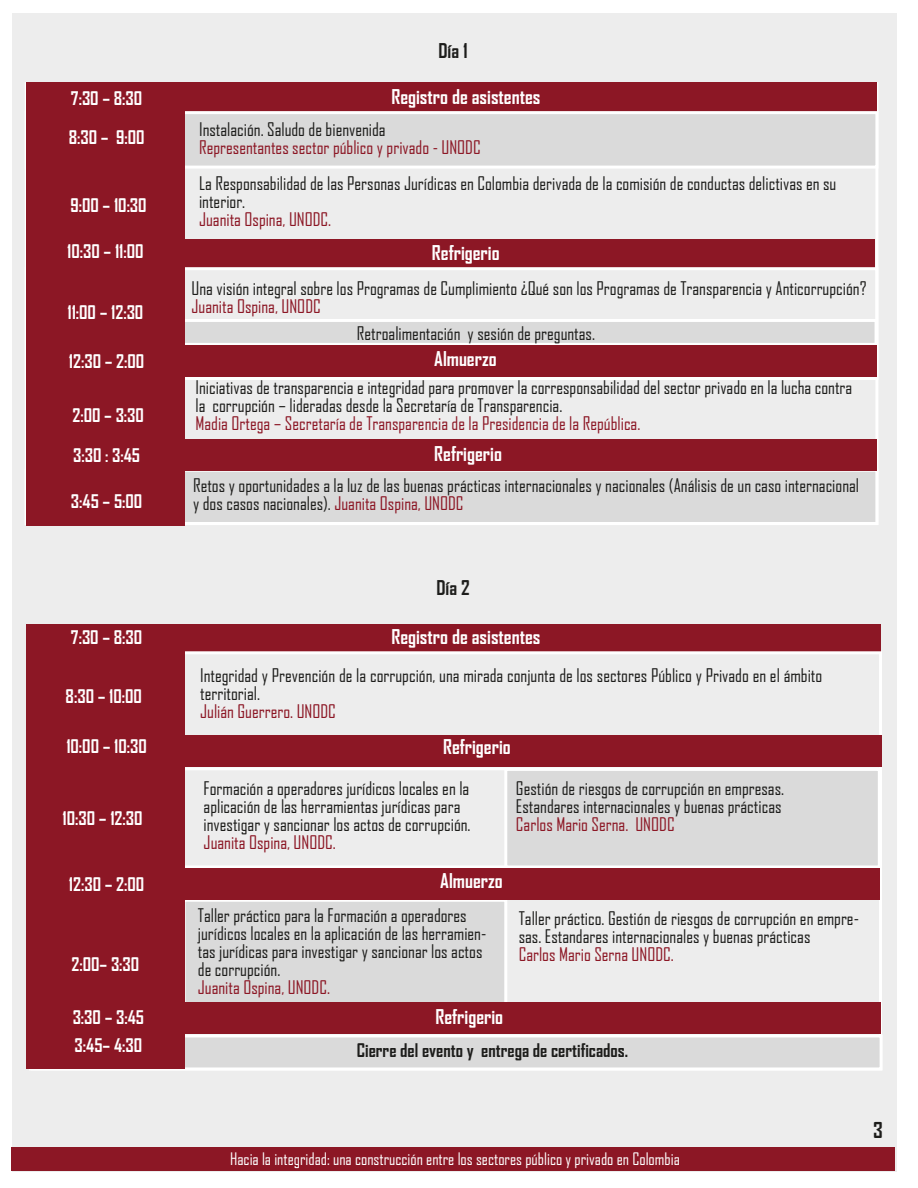
<style>
.page{position:relative;width:918px;height:1188px;background:#fff}
.page>*{position:absolute;margin:0;border:0;box-sizing:border-box;transform-origin:0 0}
.t1{font:700 21px "Agency FB";color:#1d1d1b}
.t2{font:700 19.5px "Agency FB";color:#fff}
.t3{font:700 19.5px "Agency FB";color:#1d1d1b}
.t4{font:18px/18px "Agency FB";color:#1d1d1b}
.t5{font:18px "Agency FB";color:#8c1725}
.t6{font:700 18px/27.8px "Agency FB";color:#fff}
.t7{font:700 18px "Agency FB";color:#1d1d1b}
.t8{font:16.5px "Agency FB";color:#fff}
.s1{color:#8c1725}
</style>
<div class="page">
<div style="left:12px;top:14px;width:885px;height:1158px;background:#ededed"></div>
<div style="left:11px;top:1148px;width:884px;height:23px;background:#8c1725"></div>
<div style="left:25px;top:82px;width:853px;height:443px;background:#ededed;border:3px solid #fff"></div>
<div style="left:26px;top:82px;width:851px;height:32px;background:#8c1725"></div>
<div style="left:152px;top:239px;width:723px;height:29px;background:#8c1725"></div>
<div style="left:25px;top:267px;width:853px;height:113px;border:3px solid #fff"></div>
<div style="left:25px;top:469px;width:853px;height:56px;background:#dadada;border:3px solid #fff"></div>
<div style="left:25px;top:111px;width:853px;height:58px;background:#dadada;border:3px solid #fff"></div>
<div style="left:168px;top:319px;width:710px;height:27px;background:#dadada;border:3px solid #fff"></div>
<div style="left:26px;top:82px;width:159px;height:443px;background:#8c1725"></div>
<div style="left:26px;top:345px;width:851px;height:32px;background:#8c1725"></div>
<div style="left:26px;top:439px;width:851px;height:31px;background:#8c1725"></div>
<div style="left:26px;top:624px;width:855px;height:32px;background:#8c1725"></div>
<div style="left:31px;top:651px;width:851px;height:419px;background:#ededed;border:3px solid #fff"></div>
<div style="left:164px;top:735px;width:718px;height:31px;background:#8c1725"></div>
<div style="left:27px;top:767px;width:852px;height:101px;border:3px solid #fff"></div>
<div style="left:29px;top:1034px;width:854px;height:36px;background:#dadada;border:3px solid #fff"></div>
<div style="left:504px;top:768px;width:377px;height:100px;background:#dadada;border:3px solid #fff"></div>
<div style="left:183px;top:899px;width:324px;height:130px;background:#dadada;border:3px solid #fff"></div>
<div style="left:26px;top:642px;width:159px;height:427px;background:#8c1725"></div>
<div style="left:32px;top:869px;width:847px;height:31px;background:#8c1725"></div>
<div style="left:37px;top:1002px;width:844px;height:32px;background:#8c1725"></div>
<p class="t6" style="left:71px;top:84px;width:73px">7:30 – 8:30</p>
<p class="t6" style="left:69px;top:123px;width:77px">8:30 – 9:00</p>
<p class="t6" style="left:70px;top:191px;width:78px">9:00 – 10:30</p>
<p class="t6" style="left:67px;top:237px;width:78px">10:30 – 11:00</p>
<p class="t6" style="left:67px;top:298px;width:77px">11:00 – 12:30</p>
<p class="t6" style="left:69px;top:347px;width:77px">12:30 – 2:00</p>
<p class="t6" style="left:72px;top:401px;width:73px">2:00 – 3:30</p>
<p class="t6" style="left:73px;top:441px;width:68px">3:30 : 3:45</p>
<p class="t6" style="left:71px;top:487px;width:73px">3:45 – 5:00</p>
<p class="t6" style="left:71px;top:623px;width:73px">7:30 – 8:30</p>
<p class="t6" style="left:66px;top:682px;width:78px">8:30 – 10:00</p>
<p class="t6" style="left:66px;top:732px;width:82px">10:00 – 10:30</p>
<p class="t6" style="left:63px;top:804px;width:81px">10:30 – 12:30</p>
<p class="t6" style="left:69px;top:870px;width:77px">12:30 – 2:00</p>
<p class="t6" style="left:72px;top:950px;width:69px">2:00– 3:30</p>
<p class="t6" style="left:73px;top:1003px;width:73px">3:30 – 3:45<br>3:45– 4:30</p>
<p class="t3" style="left:438px;top:39px;width:31px">Día 1</p>
<p class="t2" style="left:391px;top:85px;width:151px">Registro de asistentes</p>
<p class="t4" style="left:199px;top:120px;width:188px">Instalación. Saludo de bienvenida</p>
<p class="t5" style="left:199px;top:137px;width:283px">Representantes sector público y privado - UNODC</p>
<p class="t4" style="left:199px;top:174px;width:639px">La Responsabilidad de las Personas Jurídicas en Colombia derivada de la comisión de conductas delictivas en su interior.</p>
<p class="t5" style="left:199px;top:209px;width:134px">Juanita Ospina, UNODC.</p>
<p class="t2" style="left:432px;top:240px;width:69px">Refrigerio</p>
<p class="t4" style="left:192px;top:279px;width:677px">Una visión integral sobre los Programas de Cumplimiento ¿Qué son los Programas de Transparencia y Anticorrupción?</p>
<p class="t5" style="left:192px;top:296px;width:131px">Juanita Ospina, UNODC</p>
<p class="t4" style="left:357px;top:323px;width:240px">Retroalimentación y sesión de preguntas.</p>
<p class="t2" style="left:434px;top:347px;width:64px">Almuerzo</p>
<p class="t4" style="left:195px;top:378px;width:658px">Iniciativas de transparencia e integridad para promover la corresponsabilidad del sector privado en la lucha contra la corrupción – lideradas desde la Secretaría de Transparencia.</p>
<p class="t5" style="left:195px;top:413px;width:446px">Madia Ortega – Secretaría de Transparencia de la Presidencia de la República.</p>
<p class="t2" style="left:434px;top:441px;width:69px">Refrigerio</p>
<p class="t4" style="left:193px;top:476px;width:668px">Retos y oportunidades a la luz de las buenas prácticas internacionales y nacionales (Análisis de un caso internacional y dos casos nacionales). <span class="s1">Juanita Ospina, UNODC</span></p>
<p class="t3" style="left:436px;top:576px;width:35px">Día 2</p>
<p class="t2" style="left:391px;top:624px;width:151px">Registro de asistentes</p>
<p class="t4" style="left:200px;top:666px;width:624px">Integridad y Prevención de la corrupción, una mirada conjunta de los sectores Público y Privado en el ámbito territorial.</p>
<p class="t5" style="left:200px;top:701px;width:137px">Julián Guerrero. UNODC</p>
<p class="t2" style="left:443px;top:735px;width:69px">Refrigerio</p>
<p class="t4" style="left:204px;top:779px;width:268px">Formación a operadores jurídicos locales en la aplicación de las herramientas jurídicas para investigar y sancionar los actos de corrupción.</p>
<p class="t5" style="left:204px;top:832px;width:134px">Juanita Ospina, UNODC.</p>
<p class="t2" style="left:440px;top:869px;width:64px">Almuerzo</p>
<p class="t4" style="left:198px;top:906px;width:290px">Taller práctico para la Formación a operadores jurídicos locales en la aplicación de las herramien&shy;tas jurídicas para investigar y sancionar los actos de corrupción.</p>
<p class="t5" style="left:198px;top:977px;width:134px">Juanita Ospina, UNODC.</p>
<p class="t2" style="left:436px;top:1005px;width:69px">Refrigerio</p>
<p class="t4" style="left:516px;top:779px;width:270px">Gestión de riesgos de corrupción en empresas.<br>Estandares internacionales y buenas prácticas</p>
<p class="t5" style="left:516px;top:814px;width:160px">Carlos Mario Serna. UNODC</p>
<p class="t4" style="left:519px;top:909px;width:342px">Taller práctico. Gestión de riesgos de corrupción en empre&shy;sas. Estandares internacionales y buenas prácticas</p>
<p class="t5" style="left:519px;top:943px;width:157px">Carlos Mario Serna UNODC.</p>
<p class="t7" style="left:357px;top:1039px;width:273px">Cierre del evento y entrega de certificados.</p>
<p class="t8" style="left:230px;top:1149px;width:451px">Hacia la integridad: una construcción entre los sectores público y privado en Colombia</p>
<p class="t1" style="left:873px;top:1117px;width:11px">3</p>
</div>
